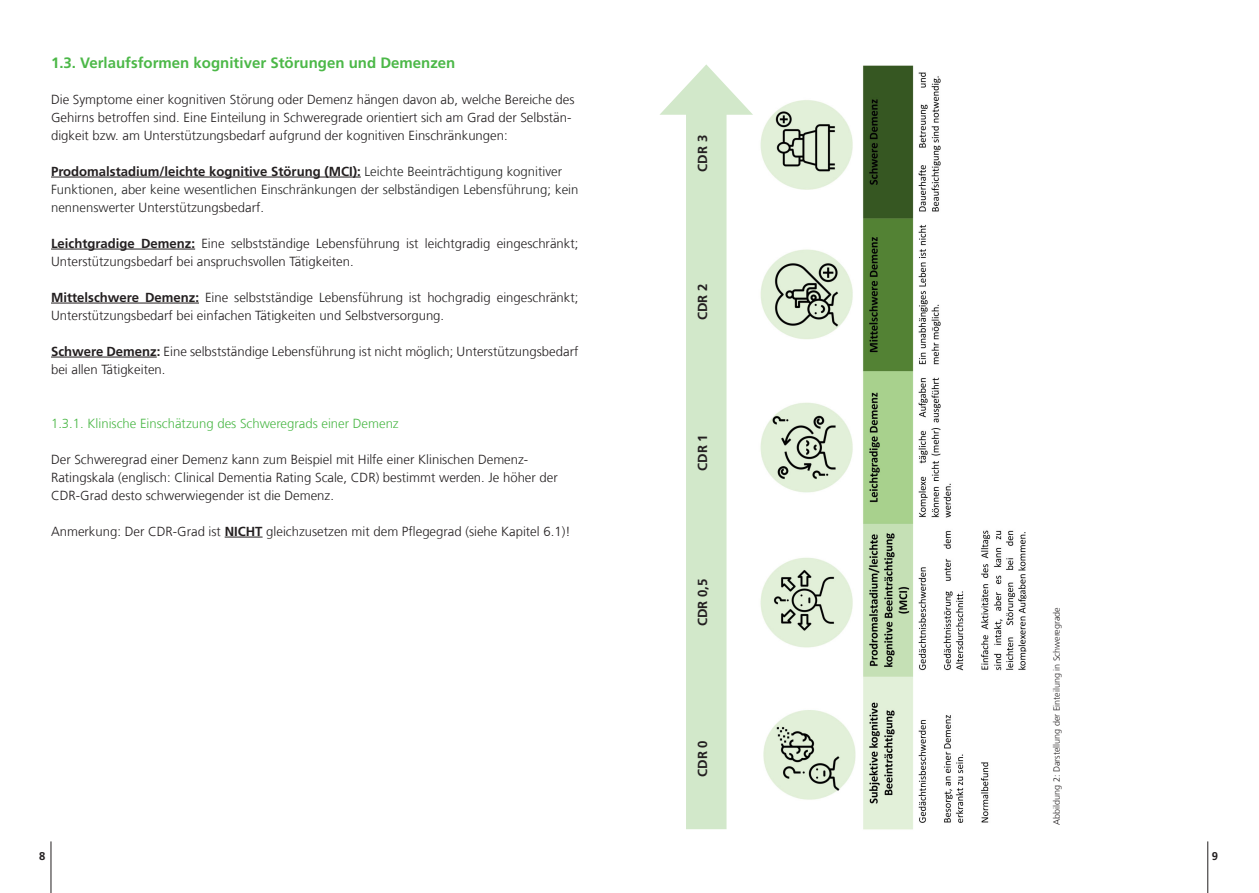
<style>
.page{position:relative;width:1259px;height:893px;background:#fff}
.page>*{position:absolute;margin:0;border:0;box-sizing:border-box;transform-origin:0 0}
.t1{font:700 15px "Frutiger LT Com";color:#4cb848}
.t2{font:300 13.2px/18px "Frutiger LT Com";color:#231f20}
.t3{font:300 13.2px/18px "Frutiger LT Com";color:#252525}
.t4{font:300 13.2px "Frutiger LT Com";color:#4cb848}
.t5{font:700 13.2px "Frutiger LT Com";color:#231f20}
.t6{font:700 11.25px "Frutiger LT Com";color:#231f20}
.t7{font:300 9px "Frutiger LT Com";color:#231f20}
.s1{font-weight:700;color:#231f20}
.s2{color:#231f20}
.s3{font-weight:700}
</style>
<div class="page">
<hr style="left:51px;top:177px;width:310px;height:1px;background:#231f20">
<hr style="left:51px;top:249px;width:144px;height:1px;background:#231f20">
<hr style="left:51px;top:303px;width:148px;height:1px;background:#231f20">
<hr style="left:51px;top:357px;width:106px;height:1px;background:#231f20">
<hr style="left:225px;top:537px;width:38px;height:1px;background:#231f20">
<img style="left:760px;top:65px;width:267px;height:765px">
<hr style="left:1207px;top:841px;width:1px;height:52px;background:#231f20">
<hr style="left:51px;top:841px;width:1px;height:52px;background:#231f20">
<div style="left:686px;top:99px;width:40px;height:730px;background:#d2e8ca"></div>
<svg style="left:660px;top:64px;width:93px;height:51px"></svg>
<p class="t1" style="left:51px;top:54px;width:406px">1.3. Verlaufsformen kognitiver Störungen und Demenzen</p>
<p class="t2" style="left:51px;top:91px;width:525px">Die Symptome einer kognitiven Störung oder Demenz hängen davon ab, welche Bereiche des<br>Gehirns betroffen sind. Eine Einteilung in Schweregrade orientiert sich am Grad der Selbstän&shy;digkeit bzw. am Unterstützungsbedarf aufgrund der kognitiven Einschränkungen:</p>
<p class="t3" style="left:51px;top:163px;width:529px"><span class="s1">Prodomalstadium/leichte kognitive Störung (MCI):</span> Leichte Beeinträchtigung kognitiver<br>Funktionen, aber keine wesentlichen Einschränkungen der selbständigen Lebensführung; kein nennenswerter <span class="s2">Unterstützungsbedarf.</span></p>
<p class="t2" style="left:51px;top:235px;width:529px"><span class="s3">Leichtgradige Demenz:</span> Eine selbstständige Lebensführung ist leichtgradig eingeschränkt;<br>Unterstützungsbedarf bei anspruchsvollen Tätigkeiten.</p>
<p class="t2" style="left:51px;top:289px;width:529px"><span class="s3">Mittelschwere Demenz:</span> Eine selbstständige Lebensführung ist hochgradig eingeschränkt;<br>Unterstützungsbedarf bei einfachen Tätigkeiten und Selbstversorgung.</p>
<p class="t2" style="left:51px;top:343px;width:529px"><span class="s3">Schwere Demenz:</span> Eine selbstständige Lebensführung ist nicht möglich; Unterstützungsbedarf bei allen Tätigkeiten.</p>
<p class="t4" style="left:51px;top:416px;width:349px">1.3.1. Klinische Einschätzung des Schweregrads einer Demenz</p>
<p class="t2" style="left:51px;top:451px;width:508px">Der Schweregrad einer Demenz kann zum Beispiel mit Hilfe einer Klinischen Demenz-<br>Ratingskala (englisch: Clinical Dementia Rating Scale, CDR) bestimmt werden. Je höher der<br>CDR-Grad desto schwerwiegender ist die Demenz.</p>
<p class="t2" style="left:51px;top:523px;width:521px">Anmerkung: Der CDR-Grad ist <span class="s3">NICHT</span> gleichzusetzen mit dem Pflegegrad (siehe Kapitel 6.1)!</p>
<p class="t5" style="left:695px;top:172px;width:38px;rotate:-90deg">CDR 3</p>
<p class="t5" style="left:695px;top:320px;width:38px;rotate:-90deg">CDR 2</p>
<p class="t5" style="left:695px;top:471px;width:38px;rotate:-90deg">CDR 1</p>
<p class="t5" style="left:695px;top:626px;width:49px;rotate:-90deg">CDR 0,5</p>
<p class="t5" style="left:695px;top:777px;width:38px;rotate:-90deg">CDR 0</p>
<p class="t7" style="left:1051px;top:825px;width:219px;rotate:-90deg">Abbildung 2: Darstellung der Einteilung in Schweregrade</p>
<p class="t6" style="left:39px;top:850px;width:8px">8</p>
<p class="t6" style="left:1211px;top:850px;width:8px">9</p>
</div>
